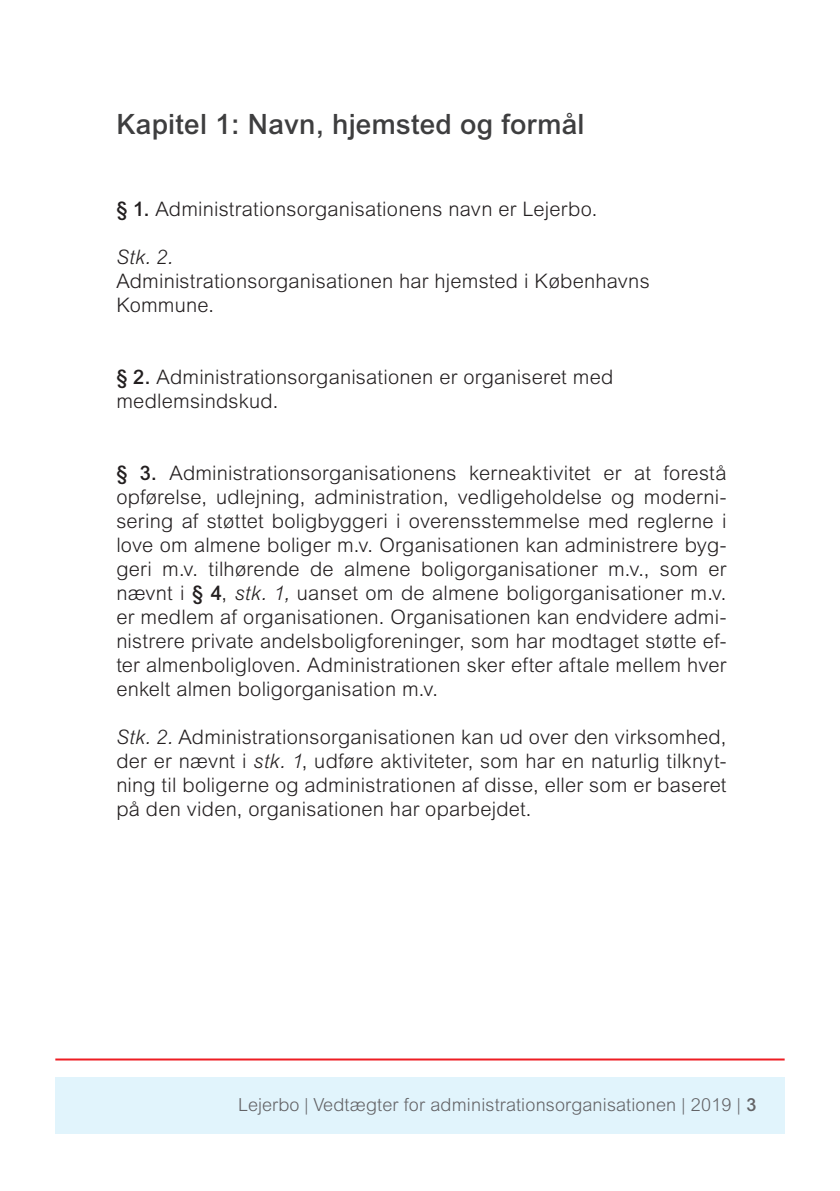
<style>
.page{position:relative;width:840px;height:1191px;background:#fff}
.page>*{position:absolute;margin:0;border:0;box-sizing:border-box;transform-origin:0 0}
.t1{font:500 28px "Arial MT Pro";letter-spacing:.01em;color:#3e3e3f}
.rubrik_2{font:300 20px/24px "Arial MT Pro";letter-spacing:.01em;color:#231f20;text-align:justify}
.rubrik_3{font:300 20px "Arial MT Pro";letter-spacing:.01em;color:#231f20}
.rubrik_3-2{font:italic 300 20px "Arial MT Pro";color:#231f20}
.t2{font:300 18px "Arial MT Pro";letter-spacing:.01em;color:#636366}
.s1{font-weight:500}
.s2{font-style:italic}
</style>
<div class="page">
<div style="left:55px;top:1077px;width:729px;height:57px;background:#e1f4fc"></div>
<hr style="left:55px;top:1058px;width:729px;height:2px;background:#ee1d23">
<p class="t1" style="left:116px;top:107px;width:469px">Kapitel 1: Navn, hjemsted og formål</p>
<p class="rubrik_2" style="left:116px;top:197px;width:482px"><span class="s1">§ 1.</span> Administrationsorganisationens navn er Lejerbo.</p>
<p class="rubrik_3-2" style="left:116px;top:245px;width:58px">Stk. 2.</p>
<p class="rubrik_3" style="left:116px;top:269px;width:534px">Administrationsorganisationen har hjemsted i Københavns</p>
<p class="rubrik_3" style="left:116px;top:293px;width:99px">Kommune.</p>
<p class="rubrik_2" style="left:116px;top:365px;width:498px"><span class="s1">§ 2.</span> Administrationsorganisationen er organiseret med</p>
<p class="rubrik_2" style="left:116px;top:389px;width:163px">medlemsindskud.</p>
<p class="rubrik_2" style="left:116px;top:461px;width:611px"><span class="s1">§ 3.</span> Administrationsorganisationens kerneaktivitet er at forestå opførelse, udlejning, administration, vedligeholdelse og moderni&shy;sering af støttet boligbyggeri i overensstemmelse med reglerne i</p>
<p class="rubrik_2" style="left:116px;top:533px;width:611px">love om almene boliger m.v. Organisationen kan administrere byg&shy;geri m.v. tilhørende de almene boligorganisationer m.v., som er nævnt i <span class="s1">§ 4</span>, <span class="s2">stk. 1,</span> uanset om de almene boligorganisationer m.v. er medlem af organisationen. Organisationen kan endvidere admi&shy;nistrere private andelsboligforeninger, som har modtaget støtte ef&shy;ter almenboligloven. Administrationen sker efter aftale mellem hver enkelt almen boligorganisation m.v.</p>
<p class="rubrik_2" style="left:116px;top:725px;width:611px"><span class="s2">Stk. 2.</span> Administrationsorganisationen kan ud over den virksomhed, der er nævnt i <span class="s2">stk. 1</span>, udføre aktiviteter, som har en naturlig tilknyt&shy;ning til boligerne og administrationen af disse, eller som er baseret på den viden, organisationen har oparbejdet.</p>
<p class="t2" style="left:238px;top:1093px;width:519px">Lejerbo | Vedtægter for administrationsorganisationen | 2019 | <span class="s1">3</span></p>
</div>
